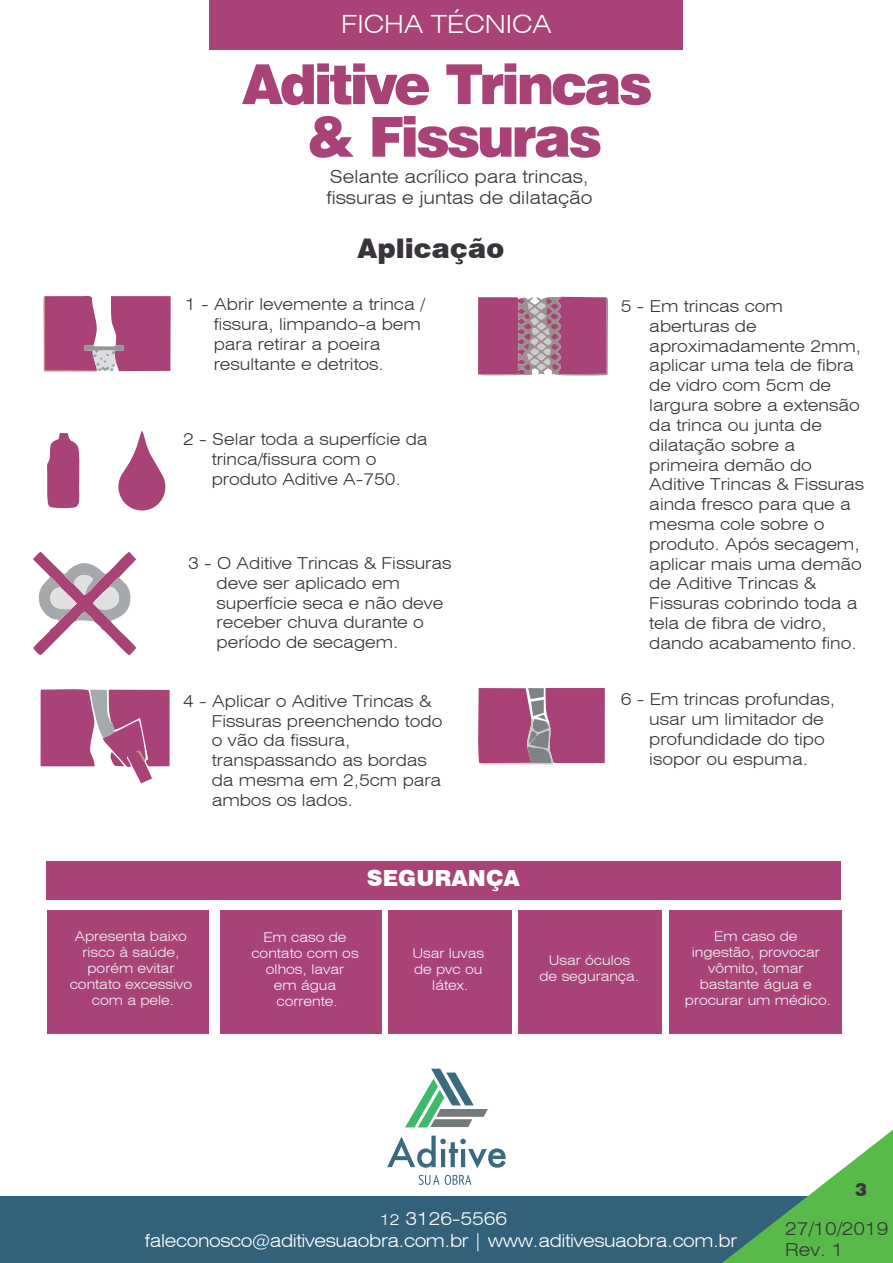
<style>
.page{position:relative;width:893px;height:1263px;background:#fff}
.page>*{position:absolute;margin:0;border:0;box-sizing:border-box;transform-origin:0 0}
.t1{font:900 27px "Swiss 721 BT";color:#38343a}
.t2{font:300 expanded 25.2px "Swiss 721 BT";color:#fff}
.t3{font:900 22.2px "Swiss 721 BT";color:#fff}
.t4{font:300 expanded 18px/21.6px "Swiss 721 BT";letter-spacing:-.02em;color:#fff;text-align:center}
.t5{font:300 expanded 18px/21.6px "Swiss 721 BT";color:#38343a}
.t6{font:900 18px "Swiss 721 BT";color:#38343a}
.t7{font:300 expanded 16.5px/19.8px "Swiss 721 BT";color:#38343a}
.t8{font:300 expanded 13.5px/15.9px "Swiss 721 BT";color:#f3f4f4;text-align:center}
.s1{font-size:15px}
</style>
<div class="page">
<div style="left:518px;top:910px;width:144px;height:123px;background:#a94377"></div>
<div style="left:669px;top:910px;width:173px;height:123px;background:#a94377"></div>
<div style="left:220px;top:910px;width:162px;height:123px;background:#a94377"></div>
<div style="left:388px;top:910px;width:124px;height:123px;background:#a94377"></div>
<div style="left:47px;top:910px;width:162px;height:123px;background:#a94377"></div>
<div style="left:46px;top:861px;width:795px;height:38px;background:#a94377"></div>
<svg style="left:387px;top:1135px;width:119px;height:33px"></svg>
<svg style="left:419px;top:1175px;width:20px;height:10px"></svg>
<svg style="left:445px;top:1175px;width:26px;height:10px"></svg>
<svg style="left:405px;top:1069px;width:83px;height:58px"></svg>
<div style="left:0;top:1196px;width:893px;height:67px;background:#34617a"></div>
<svg style="left:722px;top:1130px;width:171px;height:133px"></svg>
<div style="left:210px;top:0;width:473px;height:49px;background:#a94377"></div>
<svg style="left:242px;top:63px;width:187px;height:42px"></svg>
<svg style="left:446px;top:63px;width:205px;height:42px"></svg>
<svg style="left:310px;top:116px;width:44px;height:42px"></svg>
<svg style="left:372px;top:116px;width:228px;height:42px"></svg>
<svg style="left:44px;top:296px;width:127px;height:76px;background:#b4618b"></svg>
<svg style="left:118px;top:431px;width:48px;height:80px"></svg>
<svg style="left:47px;top:433px;width:33px;height:76px;background:#b6608c"></svg>
<svg style="left:41px;top:689px;width:129px;height:94px"></svg>
<svg style="left:33px;top:552px;width:103px;height:103px"></svg>
<svg style="left:478px;top:296px;width:130px;height:80px;background:#ad6388"></svg>
<svg style="left:478px;top:688px;width:127px;height:77px;background:#a95681"></svg>
<h2 class="t2" style="left:341px;top:9px;width:212px">FICHA TÉCNICA</h2>
<p class="t5" style="left:326px;top:165px;width:268px">Selante acrílico para trincas, fissuras e juntas de dilatação</p>
<h1 class="t1" style="left:358px;top:232px;width:148px">Aplicação</h1>
<p class="t7" style="left:214px;top:295px;width:212px;text-indent:-28px">1 - Abrir levemente a trinca / fissura, limpando-a bem para retirar a poeira resultante e detritos.</p>
<p class="t7" style="left:212px;top:429px;width:217px;text-indent:-28px">2 - Selar toda a superfície da trinca/fissura com o produto Aditive A-750.</p>
<p class="t7" style="left:217px;top:553px;width:236px;text-indent:-28px">3 - O Aditive Trincas &amp; Fissuras deve ser aplicado em superfície seca e não deve receber chuva durante o período de secagem.</p>
<p class="t7" style="left:212px;top:691px;width:232px;text-indent:-28px">4 - Aplicar o Aditive Trincas &amp;<br>Fissuras preenchendo todo o vão da fissura, transpassando as bordas da mesma em 2,5cm para ambos os lados.</p>
<h3 class="t3" style="left:367px;top:864px;width:154px">SEGURANÇA</h3>
<p class="t7" style="left:649px;top:296px;width:216px;text-indent:-28px">5 - Em trincas com aberturas de aproximadamente 2mm, aplicar uma tela de fibra de vidro com 5cm de largura sobre a extensão da trinca ou junta de dilatação sobre a primeira demão do<br>Aditive Trincas &amp; Fissuras ainda fresco para que a mesma cole sobre o produto. Após secagem, aplicar mais uma demão de Aditive Trincas &amp;<br>Fissuras cobrindo toda a tela de fibra de vidro, dando acabamento fino.</p>
<p class="t7" style="left:649px;top:689px;width:187px;text-indent:-28px">6 - Em trincas profundas, usar um limitador de profundidade do tipo isopor ou espuma.</p>
<p class="t8" style="left:70px;top:928px;width:124px">Apresenta baixo risco à saúde, porém evitar contato excessivo com a pele.</p>
<p class="t8" style="left:251px;top:929px;width:109px">Em caso de contato com os olhos, lavar<br>em água corrente.</p>
<p class="t8" style="left:412px;top:945px;width:73px">Usar luvas de pvc ou látex.</p>
<p class="t8" style="left:539px;top:952px;width:101px">Usar óculos de segurança.</p>
<p class="t8" style="left:685px;top:928px;width:148px">Em caso de ingestão, provocar vômito, tomar bastante água e procurar um médico.</p>
<p class="t6" style="left:855px;top:1178px;width:13px">3</p>
<p class="t4" style="left:145px;top:1208px;width:594px"><span class="s1">12</span> 3126-5566<br>faleconosco@aditivesuaobra.com.br | www.aditivesuaobra.com.br</p>
<p class="t5" style="left:785px;top:1217px;width:105px">27/10/2019<br>Rev. 1</p>
</div>
